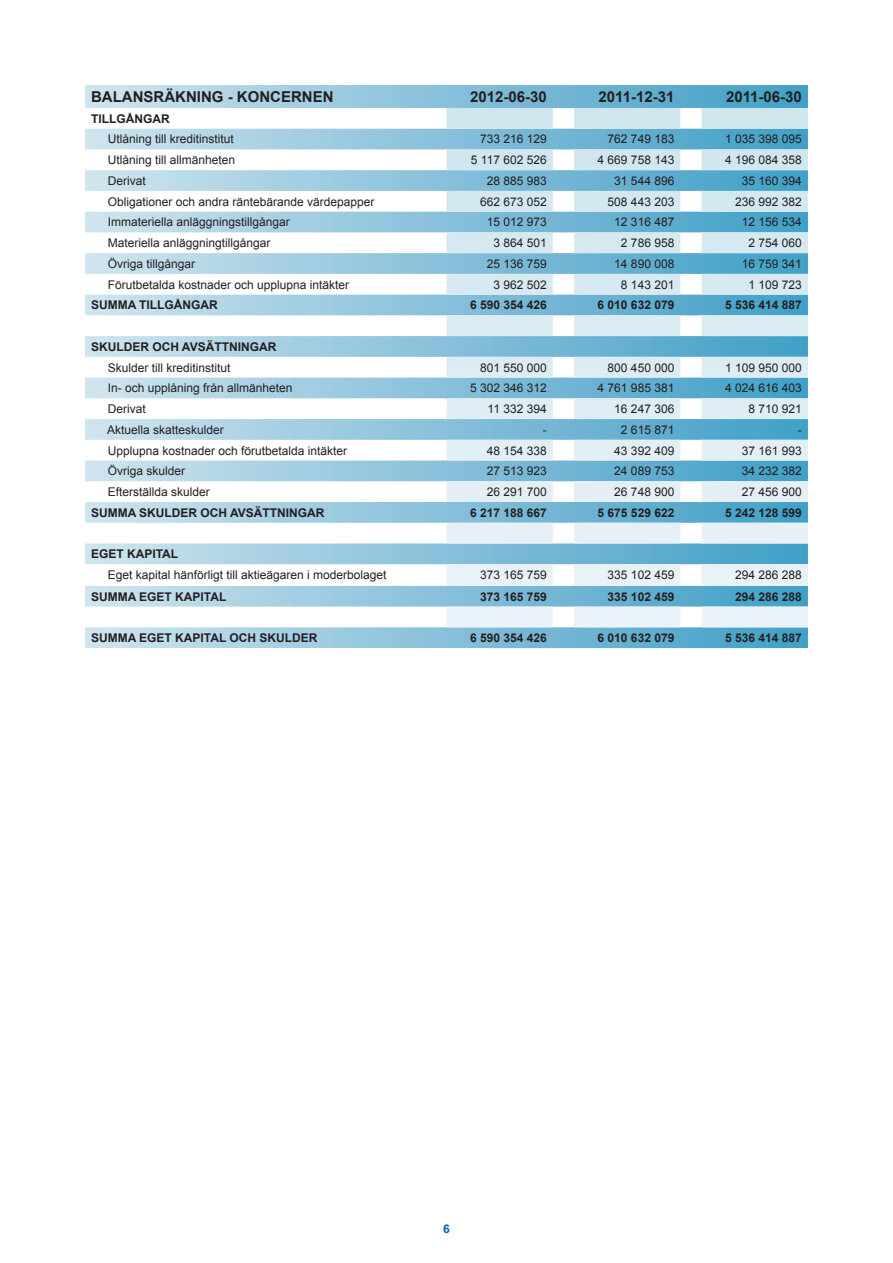
<style>
.page{position:relative;width:893px;height:1263px;background:#fff}
.page>*{position:absolute;margin:0;border:0;box-sizing:border-box;transform-origin:0 0}
.t1{font:700 15px "Arial";color:#231f20}
.t2{font:12px "Arial";color:#231f20}
.t3{font:700 12px "Arial";color:#231f20}
.t4{font:700 12px "Arial";color:#0168b3}
</style>
<div class="page">
<svg style="left:85px;top:85px;width:723px;height:563px"></svg>
<svg style="left:446px;top:108px;width:107px;height:519px;background:#b0d4e6"></svg>
<svg style="left:574px;top:108px;width:106px;height:519px;background:#a4cfe2"></svg>
<svg style="left:702px;top:108px;width:106px;height:519px;background:#97cadf"></svg>
<p class="t1" style="left:91px;top:87px;width:244px">BALANSRÄKNING - KONCERNEN</p>
<p class="t1" style="left:470px;top:87px;width:78px">2012-06-30</p>
<p class="t1" style="left:598px;top:87px;width:77px">2011-12-31</p>
<p class="t1" style="left:726px;top:87px;width:77px">2011-06-30</p>
<p class="t3" style="left:91px;top:110px;width:80px">TILLGÅNGAR</p>
<p class="t2" style="left:108px;top:131px;width:128px">Utlåning till kreditinstitut</p>
<p class="t2" style="left:480px;top:131px;width:68px">733 216 129</p>
<p class="t2" style="left:608px;top:131px;width:68px">762 749 183</p>
<p class="t2" style="left:725px;top:131px;width:78px">1 035 398 095</p>
<p class="t2" style="left:108px;top:152px;width:129px">Utlåning till allmänheten</p>
<p class="t2" style="left:471px;top:152px;width:77px">5 117 602 526</p>
<p class="t2" style="left:598px;top:152px;width:78px">4 669 758 143</p>
<p class="t2" style="left:725px;top:152px;width:78px">4 196 084 358</p>
<p class="t2" style="left:108px;top:173px;width:40px">Derivat</p>
<p class="t2" style="left:487px;top:173px;width:62px">28 885 983</p>
<p class="t2" style="left:614px;top:173px;width:62px">31 544 896</p>
<p class="t2" style="left:742px;top:173px;width:62px">35 160 394</p>
<p class="t2" style="left:108px;top:194px;width:268px">Obligationer och andra räntebärande värdepapper</p>
<p class="t2" style="left:480px;top:194px;width:68px">662 673 052</p>
<p class="t2" style="left:608px;top:194px;width:68px">508 443 203</p>
<p class="t2" style="left:735px;top:194px;width:68px">236 992 382</p>
<p class="t2" style="left:108px;top:214px;width:184px">Immateriella anläggningstillgångar</p>
<p class="t2" style="left:487px;top:214px;width:62px">15 012 973</p>
<p class="t2" style="left:614px;top:214px;width:62px">12 316 487</p>
<p class="t2" style="left:742px;top:214px;width:62px">12 156 534</p>
<p class="t2" style="left:108px;top:235px;width:164px">Materiella anläggningtillgångar</p>
<p class="t2" style="left:493px;top:235px;width:55px">3 864 501</p>
<p class="t2" style="left:621px;top:235px;width:55px">2 786 958</p>
<p class="t2" style="left:748px;top:235px;width:55px">2 754 060</p>
<p class="t2" style="left:108px;top:256px;width:89px">Övriga tillgångar</p>
<p class="t2" style="left:487px;top:256px;width:62px">25 136 759</p>
<p class="t2" style="left:614px;top:256px;width:62px">14 890 008</p>
<p class="t2" style="left:742px;top:256px;width:62px">16 759 341</p>
<p class="t2" style="left:108px;top:277px;width:243px">Förutbetalda kostnader och upplupna intäkter</p>
<p class="t2" style="left:493px;top:277px;width:55px">3 962 502</p>
<p class="t2" style="left:621px;top:277px;width:55px">8 143 201</p>
<p class="t2" style="left:748px;top:277px;width:55px">1 109 723</p>
<p class="t3" style="left:91px;top:297px;width:128px">SUMMA TILLGÅNGAR</p>
<p class="t3" style="left:470px;top:297px;width:78px">6 590 354 426</p>
<p class="t3" style="left:598px;top:297px;width:78px">6 010 632 079</p>
<p class="t3" style="left:725px;top:297px;width:78px">5 536 414 887</p>
<p class="t3" style="left:91px;top:339px;width:187px">SKULDER OCH AVSÄTTNINGAR</p>
<p class="t2" style="left:108px;top:359px;width:124px">Skulder till kreditinstitut</p>
<p class="t2" style="left:480px;top:359px;width:68px">801 550 000</p>
<p class="t2" style="left:608px;top:359px;width:68px">800 450 000</p>
<p class="t2" style="left:725px;top:359px;width:78px">1 109 950 000</p>
<p class="t2" style="left:108px;top:380px;width:186px">In- och upplåning från allmänheten</p>
<p class="t2" style="left:470px;top:380px;width:78px">5 302 346 312</p>
<p class="t2" style="left:598px;top:380px;width:78px">4 761 985 381</p>
<p class="t2" style="left:725px;top:380px;width:78px">4 024 616 403</p>
<p class="t2" style="left:108px;top:401px;width:40px">Derivat</p>
<p class="t2" style="left:488px;top:401px;width:61px">11 332 394</p>
<p class="t2" style="left:614px;top:401px;width:62px">16 247 306</p>
<p class="t2" style="left:748px;top:401px;width:55px">8 710 921</p>
<p class="t2" style="left:107px;top:422px;width:118px">Aktuella skatteskulder</p>
<p class="t2" style="left:543px;top:422px;width:5px">-</p>
<p class="t2" style="left:621px;top:422px;width:55px">2 615 871</p>
<p class="t2" style="left:798px;top:422px;width:5px">-</p>
<p class="t2" style="left:108px;top:442px;width:241px">Upplupna kostnader och förutbetalda intäkter</p>
<p class="t2" style="left:487px;top:442px;width:62px">48 154 338</p>
<p class="t2" style="left:614px;top:442px;width:62px">43 392 409</p>
<p class="t2" style="left:742px;top:442px;width:62px">37 161 993</p>
<p class="t2" style="left:108px;top:463px;width:79px">Övriga skulder</p>
<p class="t2" style="left:487px;top:463px;width:62px">27 513 923</p>
<p class="t2" style="left:614px;top:463px;width:62px">24 089 753</p>
<p class="t2" style="left:742px;top:463px;width:62px">34 232 382</p>
<p class="t2" style="left:108px;top:484px;width:104px">Efterställda skulder</p>
<p class="t2" style="left:487px;top:484px;width:62px">26 291 700</p>
<p class="t2" style="left:614px;top:484px;width:62px">26 748 900</p>
<p class="t2" style="left:742px;top:484px;width:62px">27 456 900</p>
<p class="t3" style="left:91px;top:504px;width:235px">SUMMA SKULDER OCH AVSÄTTNINGAR</p>
<p class="t3" style="left:470px;top:504px;width:78px">6 217 188 667</p>
<p class="t3" style="left:598px;top:504px;width:78px">5 675 529 622</p>
<p class="t3" style="left:725px;top:504px;width:78px">5 242 128 599</p>
<p class="t3" style="left:91px;top:546px;width:89px">EGET KAPITAL</p>
<p class="t2" style="left:108px;top:567px;width:280px">Eget kapital hänförligt till aktieägaren i moderbolaget</p>
<p class="t2" style="left:480px;top:567px;width:68px">373 165 759</p>
<p class="t2" style="left:608px;top:567px;width:68px">335 102 459</p>
<p class="t2" style="left:735px;top:567px;width:68px">294 286 288</p>
<p class="t3" style="left:91px;top:588px;width:137px">SUMMA EGET KAPITAL</p>
<p class="t3" style="left:480px;top:588px;width:68px">373 165 759</p>
<p class="t3" style="left:608px;top:588px;width:68px">335 102 459</p>
<p class="t3" style="left:735px;top:588px;width:68px">294 286 288</p>
<p class="t3" style="left:91px;top:630px;width:228px">SUMMA EGET KAPITAL OCH SKULDER</p>
<p class="t3" style="left:470px;top:630px;width:78px">6 590 354 426</p>
<p class="t3" style="left:598px;top:630px;width:78px">6 010 632 079</p>
<p class="t3" style="left:725px;top:630px;width:78px">5 536 414 887</p>
<p class="t4" style="left:443px;top:1220px;width:8px">6</p>
</div>
